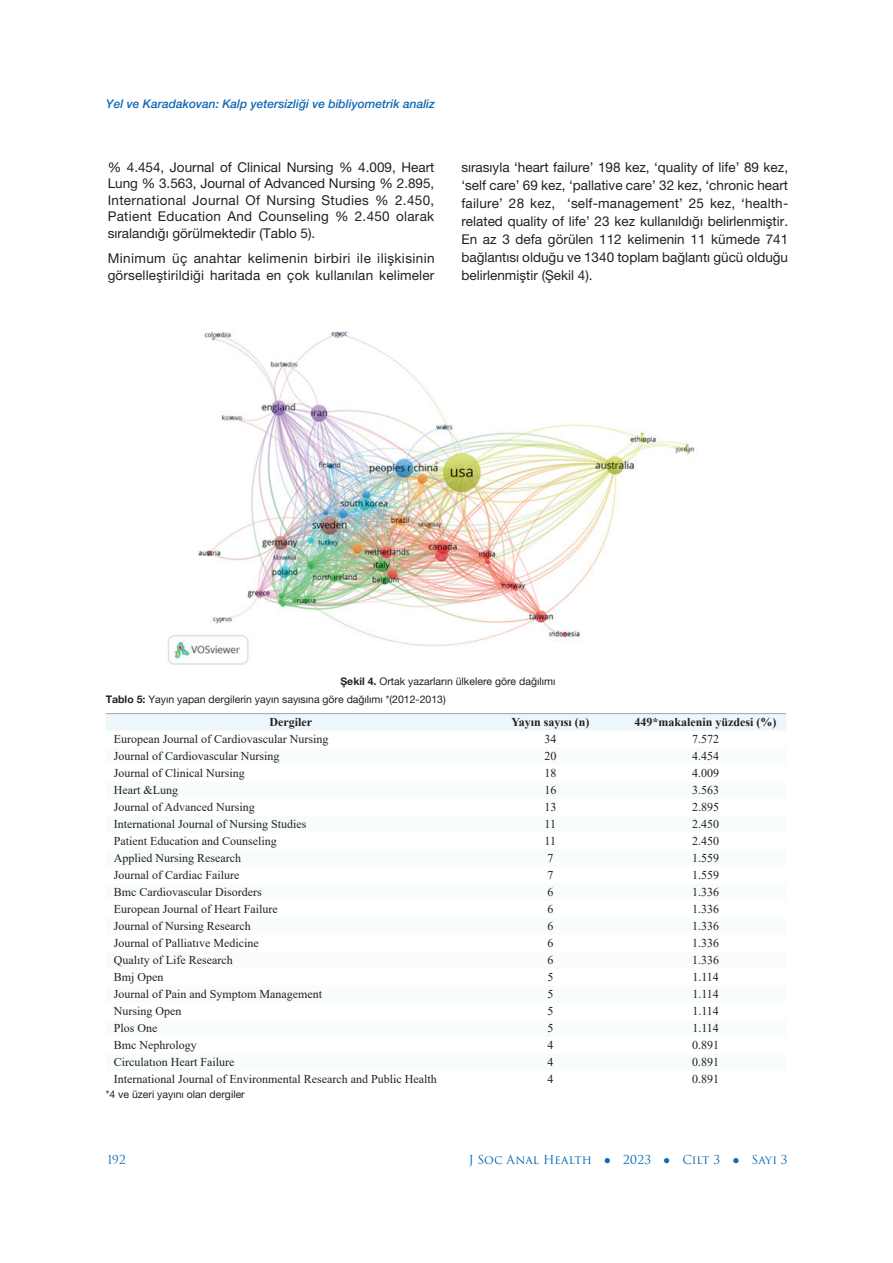
<style>
.page{position:relative;width:893px;height:1263px;background:#fff}
.page>*{position:absolute;margin:0;border:0;box-sizing:border-box;transform-origin:0 0}
.t1{font:13.5px/18px "Helvetica Neue LT 55 Rm";letter-spacing:.015em;color:#231f20;text-align:justify}
.t2{font:12px "Times New Roman";color:#231f20}
.t3{font:12px "Helvetica Neue LT 66 Md It";color:#1168b3}
.t4{font:700 12px "Times New Roman";color:#231f20}
.t5{font:12px "Trajan Pro 3";color:#016ab6}
.t6{font:12px "Trajan Pro 3";color:#1168b3}
.t7{font:10.5px/18.3px "Helvetica Neue LT 55 Rm";color:#231f20}
.s1{font-family:"Helvetica Neue LT 75 Bd"}
.s2{font-family:"Sylfaen";color:#1168b3}
.s3{color:#1168b3}
</style>
<div class="page">
<img style="left:168px;top:331px;width:526px;height:334px">
<div style="left:106px;top:714px;width:680px;height:17px;background:#edf7fb"></div>
<hr style="left:106px;top:713px;width:370px;height:1px;background:#94a5c4">
<hr style="left:476px;top:713px;width:149px;height:1px;background:#94a5c4">
<hr style="left:625px;top:713px;width:161px;height:1px;background:#94a5c4">
<p class="t3" style="left:106px;top:97px;width:330px">Yel ve Karadakovan: Kalp yetersizliği ve bibliyometrik analiz</p>
<p class="t1" style="left:108px;top:158px;width:328px;line-height:16.5px">% 4.454, Journal of Clinical Nursing % 4.009, Heart Lung % 3.563, Journal of Advanced Nursing % 2.895, International Journal Of Nursing Studies % 2.450, Patient Education And Counseling % 2.450 olarak sıralandığı görülmektedir (Tablo 5).</p>
<p class="t1" style="left:108px;top:249px;width:328px;line-height:17.2px">Minimum üç anahtar kelimenin birbiri ile ilişkisinin görselleştirildiği haritada en çok kullanılan kelimeler</p>
<p class="t1" style="left:461px;top:158px;width:328px">sırasıyla ‘heart failure’ 198 kez, ‘quality of life’ 89 kez, ‘self care’ 69 kez, ‘pallative care’ 32 kez, ‘chronic heart failure’ 28 kez, ‘self-management’ 25 kez, ‘health&shy;related quality of life’ 23 kez kullanıldığı belirlenmiştir.<br>En az 3 defa görülen 112 kelimenin 11 kümede 741 bağlantısı olduğu ve 1340 toplam bağlantı gücü olduğu belirlenmiştir (Şekil 4).</p>
<p class="t7" style="left:106px;top:671px;width:451px;text-indent:235px"><span class="s1">Şekil 4.</span> Ortak yazarların ülkelere göre dağılımı<br><span class="s1">Tablo 5:</span> Yayın yapan dergilerin yayın sayısına göre dağılımı *(2012-2013)</p>
<p class="t4" style="left:270px;top:714px;width:44px">Dergiler</p>
<p class="t4" style="left:511px;top:714px;width:80px">Yayın sayısı (n)</p>
<p class="t4" style="left:635px;top:714px;width:144px">449*makalenin yüzdesi (%)</p>
<p class="t2" style="left:114px;top:731px;width:216px">European Journal of Cardiovascular Nursing</p>
<p class="t2" style="left:544px;top:731px;width:13px">34</p>
<p class="t2" style="left:692px;top:731px;width:28px">7.572</p>
<p class="t2" style="left:114px;top:748px;width:167px">Journal of Cardiovascular Nursing</p>
<p class="t2" style="left:544px;top:748px;width:13px">20</p>
<p class="t2" style="left:692px;top:748px;width:28px">4.454</p>
<p class="t2" style="left:114px;top:765px;width:132px">Journal of Clinical Nursing</p>
<p class="t2" style="left:544px;top:765px;width:13px">18</p>
<p class="t2" style="left:692px;top:765px;width:28px">4.009</p>
<p class="t2" style="left:114px;top:782px;width:66px">Heart &amp;Lung</p>
<p class="t2" style="left:544px;top:782px;width:13px">16</p>
<p class="t2" style="left:692px;top:782px;width:28px">3.563</p>
<p class="t2" style="left:114px;top:799px;width:142px">Journal of Advanced Nursing</p>
<p class="t2" style="left:544px;top:799px;width:13px">13</p>
<p class="t2" style="left:692px;top:799px;width:28px">2.895</p>
<p class="t2" style="left:114px;top:816px;width:194px">International Journal of Nursing Studies</p>
<p class="t2" style="left:545px;top:816px;width:13px">11</p>
<p class="t2" style="left:692px;top:816px;width:28px">2.450</p>
<p class="t2" style="left:114px;top:833px;width:164px">Patient Education and Counseling</p>
<p class="t2" style="left:545px;top:833px;width:13px">11</p>
<p class="t2" style="left:692px;top:833px;width:28px">2.450</p>
<p class="t2" style="left:114px;top:850px;width:129px">Applied Nursing Research</p>
<p class="t2" style="left:547px;top:850px;width:7px">7</p>
<p class="t2" style="left:692px;top:850px;width:28px">1.559</p>
<p class="t2" style="left:114px;top:867px;width:127px">Journal of Cardiac Failure</p>
<p class="t2" style="left:547px;top:867px;width:7px">7</p>
<p class="t2" style="left:692px;top:867px;width:28px">1.559</p>
<p class="t2" style="left:114px;top:884px;width:149px">Bmc Cardiovascular Disorders</p>
<p class="t2" style="left:547px;top:884px;width:7px">6</p>
<p class="t2" style="left:692px;top:884px;width:28px">1.336</p>
<p class="t2" style="left:114px;top:901px;width:165px">European Journal of Heart Failure</p>
<p class="t2" style="left:547px;top:901px;width:7px">6</p>
<p class="t2" style="left:692px;top:901px;width:28px">1.336</p>
<p class="t2" style="left:114px;top:918px;width:138px">Journal of Nursing Research</p>
<p class="t2" style="left:547px;top:918px;width:7px">6</p>
<p class="t2" style="left:692px;top:918px;width:28px">1.336</p>
<p class="t2" style="left:114px;top:935px;width:146px">Journal of Palliatıve Medicine</p>
<p class="t2" style="left:547px;top:935px;width:7px">6</p>
<p class="t2" style="left:692px;top:935px;width:28px">1.336</p>
<p class="t2" style="left:114px;top:952px;width:120px">Qualıty of Life Research</p>
<p class="t2" style="left:547px;top:952px;width:7px">6</p>
<p class="t2" style="left:692px;top:952px;width:28px">1.336</p>
<p class="t2" style="left:114px;top:969px;width:51px">Bmj Open</p>
<p class="t2" style="left:547px;top:969px;width:7px">5</p>
<p class="t2" style="left:692px;top:969px;width:28px">1.114</p>
<p class="t2" style="left:114px;top:986px;width:210px">Journal of Pain and Symptom Management</p>
<p class="t2" style="left:547px;top:986px;width:7px">5</p>
<p class="t2" style="left:692px;top:986px;width:28px">1.114</p>
<p class="t2" style="left:114px;top:1003px;width:69px">Nursing Open</p>
<p class="t2" style="left:547px;top:1003px;width:7px">5</p>
<p class="t2" style="left:692px;top:1003px;width:28px">1.114</p>
<p class="t2" style="left:114px;top:1020px;width:45px">Plos One</p>
<p class="t2" style="left:547px;top:1020px;width:7px">5</p>
<p class="t2" style="left:692px;top:1020px;width:28px">1.114</p>
<p class="t2" style="left:114px;top:1037px;width:84px">Bmc Nephrology</p>
<p class="t2" style="left:547px;top:1037px;width:7px">4</p>
<p class="t2" style="left:692px;top:1037px;width:28px">0.891</p>
<p class="t2" style="left:114px;top:1054px;width:122px">Circulatıon Heart Failure</p>
<p class="t2" style="left:547px;top:1054px;width:7px">4</p>
<p class="t2" style="left:692px;top:1054px;width:28px">0.891</p>
<p class="t2" style="left:114px;top:1071px;width:324px">International Journal of Environmental Research and Public Health</p>
<p class="t2" style="left:547px;top:1071px;width:7px">4</p>
<p class="t2" style="left:692px;top:1071px;width:28px">0.891</p>
<p class="t7" style="left:106px;top:1085px;width:141px">*4 ve üzeri yayını olan dergiler</p>
<p class="t6" style="left:107px;top:1152px;width:20px">192</p>
<p class="t5" style="left:469px;top:1152px;width:321px">J Soc Anal Health <span class="s2">●</span> 2023 <span class="s2">●</span> <span class="s3">Cilt 3</span> <span class="s2">●</span> <span class="s3">Sayı 3</span></p>
</div>
